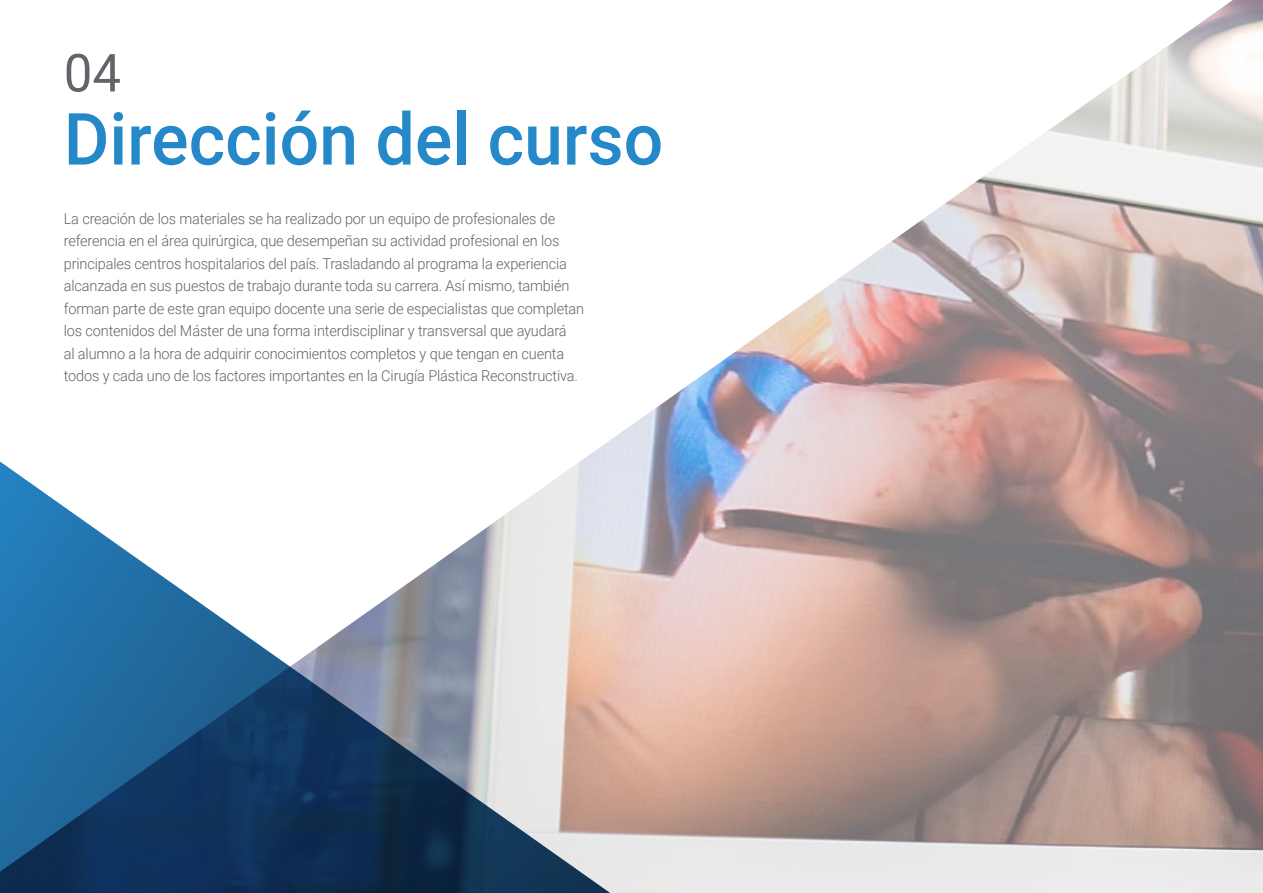
<style>
.page{position:relative;width:1263px;height:893px;background:#fff}
.page>*{position:absolute;margin:0;border:0;box-sizing:border-box;transform-origin:0 0}
.t1{font:500 72px "Roboto";color:#2488c9}
.t2{font:52.5px "Roboto";color:#61646a}
.t3{font:300 15px/22.5px "Roboto";letter-spacing:-.01em;color:#61646a}
</style>
<div class="page">
<img style="left:602px;top:0;width:661px;height:893px">
<svg style="left:0;top:446px;width:640px;height:447px"></svg>
<h2 class="t2" style="left:64px;top:36px;width:59px">04</h2>
<h1 class="t1" style="left:64px;top:89px;width:601px">Dirección del curso</h1>
<p class="t3" style="left:64px;top:207px;width:522px">La creación de los materiales se ha realizado por un equipo de profesionales de referencia en el área quirúrgica, que desempeñan su actividad profesional en los principales centros hospitalarios del país. Trasladando al programa la experiencia alcanzada en sus puestos de trabajo durante toda su carrera. Así mismo, también forman parte de este gran equipo docente una serie de especialistas que completan los contenidos del Máster de una forma interdisciplinar y transversal que ayudará<br>al alumno a la hora de adquirir conocimientos completos y que tengan en cuenta todos y cada uno de los factores importantes en la Cirugía Plástica Reconstructiva.</p>
</div>
